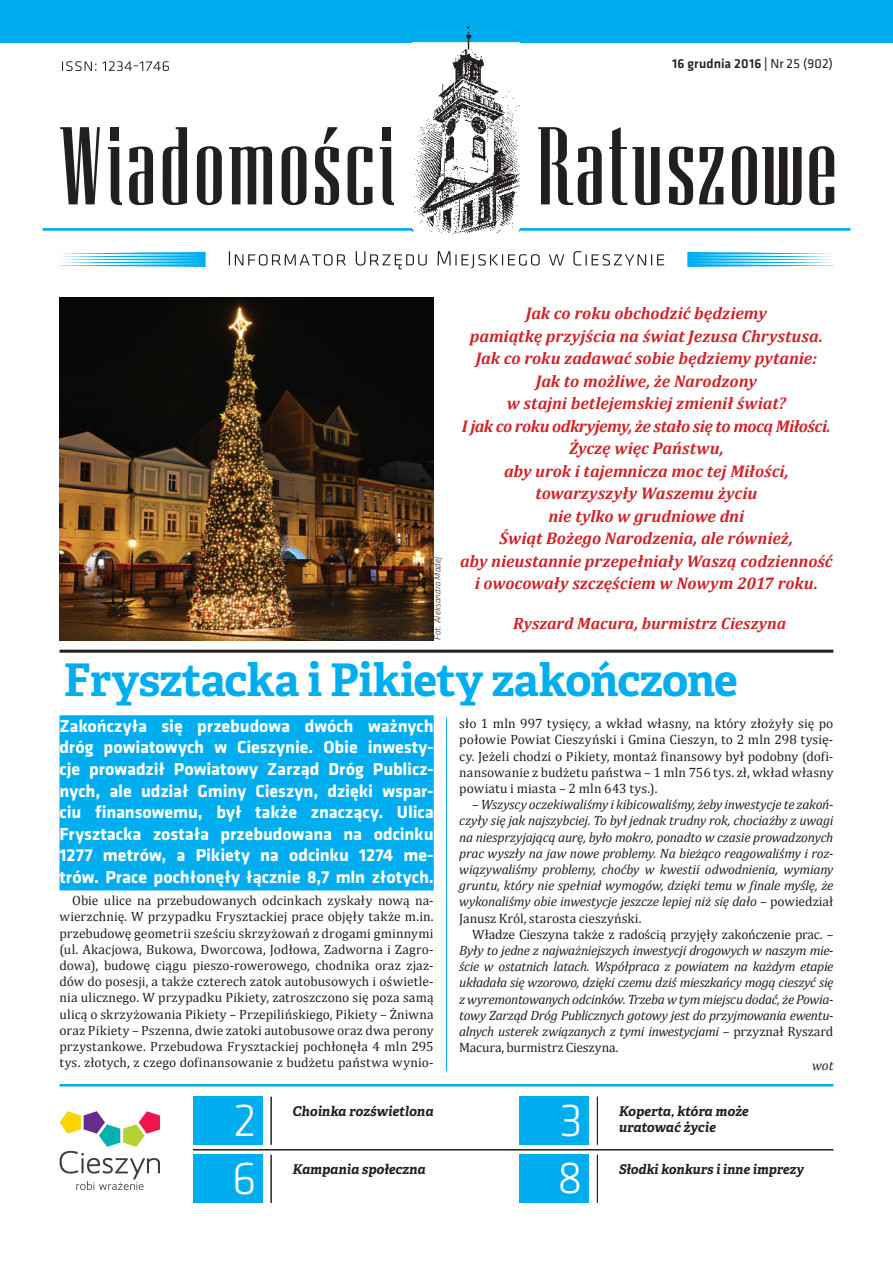
<style>
.page{position:relative;width:893px;height:1263px;background:#fff}
.page>*{position:absolute;margin:0;border:0;box-sizing:border-box;transform-origin:0 0}
.t1{font:300 48px/58.2px "Klavika";color:#fff}
.t2{font:300 46.5px "Klavika";color:#fff}
.t3{font:700 45px "Adelle Basic";letter-spacing:-.015em;color:#00aeef}
.t4{font:700 18px/21.6px "Klavika";color:#fff;text-align:justify}
.t5{font:italic 700 16.95px/22.5px "Cambria";letter-spacing:-.005em;color:#d1232a;text-align:center}
.t6{font:italic 700 16.5px "Cambria";letter-spacing:.005em;color:#d1232a}
.t7{font:13.5px/16.2px "Cambria";letter-spacing:.005em;color:#231f20;text-align:justify}
.t8{font:italic 13.5px/16.2px "Cambria";letter-spacing:-.02em;color:#231f20;text-align:justify}
.t9{font:italic 700 13.5px/16.2px "Adelle Basic";color:#231f20}
.t10{font:500 13.5px "Klavika";letter-spacing:.01em;color:#231f20}
.t11{font:italic 700 13.35px "Adelle Basic";color:#231f20}
.t12{font:italic 300 9px "Klavika";letter-spacing:.015em;color:#231f20}
.s1{font-weight:400}
.s2{font-style:normal}
</style>
<div class="page">
<div style="left:0;top:0;width:893px;height:43px;background:#00aeef"></div>
<hr style="left:43px;top:228px;width:371px;height:3px;background:#00aeef">
<hr style="left:519px;top:228px;width:331px;height:3px;background:#00aeef">
<svg style="left:59px;top:252px;width:147px;height:15px"></svg>
<svg style="left:687px;top:252px;width:146px;height:15px"></svg>
<img style="left:413px;top:25px;width:107px;height:208px">
<svg style="left:809px;top:146px;width:25px;height:59px"></svg>
<svg style="left:699px;top:147px;width:24px;height:57px"></svg>
<svg style="left:669px;top:146px;width:24px;height:59px"></svg>
<svg style="left:609px;top:127px;width:51px;height:78px"></svg>
<svg style="left:732px;top:146px;width:70px;height:59px"></svg>
<svg style="left:538px;top:127px;width:64px;height:78px"></svg>
<svg style="left:197px;top:146px;width:25px;height:59px"></svg>
<svg style="left:282px;top:146px;width:24px;height:59px"></svg>
<svg style="left:129px;top:146px;width:24px;height:59px"></svg>
<div style="left:383px;top:127px;width:8px;height:13px;background:#231f20"></div>
<svg style="left:380px;top:147px;width:14px;height:58px"></svg>
<div style="left:111px;top:127px;width:8px;height:13px;background:#231f20"></div>
<svg style="left:108px;top:147px;width:14px;height:58px"></svg>
<svg style="left:229px;top:146px;width:43px;height:58px"></svg>
<svg style="left:60px;top:127px;width:40px;height:77px"></svg>
<svg style="left:315px;top:127px;width:24px;height:78px"></svg>
<svg style="left:348px;top:146px;width:24px;height:59px"></svg>
<svg style="left:163px;top:127px;width:24px;height:78px"></svg>
<svg style="left:62px;top:61px;width:107px;height:10px"></svg>
<svg style="left:229px;top:251px;width:435px;height:18px"></svg>
<svg style="left:60px;top:1111px;width:100px;height:79px"></svg>
<hr style="left:193px;top:1149px;width:640px;height:1px;background:#231f20">
<hr style="left:60px;top:1084px;width:773px;height:2px;background:#00aeef">
<div style="left:519px;top:1155px;width:70px;height:48px;background:#00aeef"></div>
<div style="left:519px;top:1097px;width:70px;height:48px;background:#00aeef"></div>
<hr style="left:597px;top:1097px;width:1px;height:48px;background:#231f20">
<hr style="left:597px;top:1155px;width:1px;height:48px;background:#231f20">
<div style="left:193px;top:1155px;width:70px;height:48px;background:#00aeef"></div>
<div style="left:193px;top:1097px;width:70px;height:48px;background:#00aeef"></div>
<hr style="left:271px;top:1097px;width:1px;height:48px;background:#231f20">
<hr style="left:271px;top:1155px;width:1px;height:48px;background:#231f20">
<hr style="left:446px;top:718px;width:1px;height:353px;background:#00aeef">
<div style="left:60px;top:715px;width:374px;height:24px;background:#00aeef"></div>
<div style="left:60px;top:737px;width:374px;height:24px;background:#00aeef"></div>
<div style="left:60px;top:758px;width:374px;height:24px;background:#00aeef"></div>
<div style="left:60px;top:780px;width:374px;height:24px;background:#00aeef"></div>
<div style="left:60px;top:802px;width:374px;height:24px;background:#00aeef"></div>
<div style="left:60px;top:823px;width:374px;height:24px;background:#00aeef"></div>
<div style="left:60px;top:845px;width:374px;height:24px;background:#00aeef"></div>
<div style="left:60px;top:866px;width:374px;height:24px;background:#00aeef"></div>
<hr style="left:60px;top:650px;width:773px;height:3px;background:#231f20">
<img style="left:60px;top:298px;width:374px;height:342px">
<p class="t10" style="left:672px;top:55px;width:162px">16 grudnia 2016 | <span class="s1">Nr 25 (902)</span></p>
<p class="t5" style="left:460px;top:302px;width:374px">Jak co roku obchodzić będziemy<br>pamiątkę przyjścia na świat Jezusa Chrystusa.<br>Jak co roku zadawać sobie będziemy pytanie:<br>Jak to możliwe, że Narodzony<br>w stajni betlejemskiej zmienił świat?<br>I jak co roku odkryjemy, że stało się to mocą Miłości.<br>Życzę więc Państwu,<br>aby urok i tajemnicza moc tej Miłości, towarzyszyły Waszemu życiu<br>nie tylko w grudniowe dni<br>Świąt Bożego Narodzenia, ale również,<br>aby nieustannie przepełniały Waszą codzienność i owocowały szczęściem w Nowym 2017 roku.</p>
<p class="t6" style="left:513px;top:613px;width:275px">Ryszard Macura, burmistrz Cieszyna</p>
<p class="t12" style="left:432px;top:640px;width:85px;rotate:-90deg">Fot. Aleksandra Madej</p>
<h3 class="t3" style="left:64px;top:652px;width:675px">Frysztacka i Pikiety zakończone</h3>
<p class="t4" style="left:60px;top:714px;width:376px">Zakończyła się przebudowa dwóch ważnych dróg powiatowych w Cieszynie. Obie inwesty&shy;cje prowadził Powiatowy Zarząd Dróg Publicz&shy;nych, ale udział Gminy Cieszyn, dzięki wspar&shy;ciu finansowemu, był także znaczący. Ulica Frysztacka została przebudowana na odcinku 1277 metrów, a Pikiety na odcinku 1274 me&shy;trów. Prace pochłonęły łącznie 8,7 mln złotych.</p>
<p class="t7" style="left:60px;top:892px;width:376px;text-indent:13px">Obie ulice na przebudowanych odcinkach zyskały nową na&shy;wierzchnię. W przypadku Frysztackiej prace objęły także m.in. przebudowę geometrii sześciu skrzyżowań z drogami gminnymi (ul. Akacjowa, Bukowa, Dworcowa, Jodłowa, Zadworna i Zagro&shy;dowa), budowę ciągu pieszo-rowerowego, chodnika oraz zjaz&shy;dów do posesji, a także czterech zatok autobusowych i oświetle&shy;nia ulicznego. W przypadku Pikiety, zatroszczono się poza samą ulicą o skrzyżowania Pikiety – Przepilińskiego, Pikiety – Żniwna oraz Pikiety – Pszenna, dwie zatoki autobusowe oraz dwa perony przystankowe. Przebudowa Frysztackiej pochłonęła 4 mln 295 tys. złotych, z czego dofinansowanie z budżetu państwa wynio-</p>
<p class="t7" style="left:459px;top:715px;width:376px">sło 1 mln 997 tysięcy, a wkład własny, na który złożyły się po połowie Powiat Cieszyński i Gmina Cieszyn, to 2 mln 298 tysię&shy;cy. Jeżeli chodzi o Pikiety, montaż finansowy był podobny (dofi&shy;nansowanie z budżetu państwa – 1 mln 756 tys. zł, wkład własny powiatu i miasta – 2 mln 643 tys.).</p>
<p class="t8" style="left:459px;top:796px;width:376px;text-indent:13px"><span class="s2">–</span> Wszyscy oczekiwaliśmy i kibicowaliśmy, żeby inwestycje te zakoń&shy;czyły się jak najszybciej. To był jednak trudny rok, chociażby z uwagi na niesprzyjającą aurę, było mokro, ponadto w czasie prowadzonych prac wyszły na jaw nowe problemy. Na bieżąco reagowaliśmy i roz&shy;wiązywaliśmy problemy, choćby w kwestii odwodnienia, wymiany gruntu, który nie spełniał wymogów, dzięki temu w finale myślę, że wykonaliśmy obie inwestycje jeszcze lepiej niż się dało <span class="s2">– powiedział Janusz Król, starosta cieszyński.</span></p>
<p class="t7" style="left:472px;top:926px;width:363px">Władze Cieszyna także z radością przyjęły zakończenie prac. –</p>
<p class="t8" style="left:459px;top:942px;width:376px">Były to jedne z najważniejszych inwestycji drogowych w naszym mie&shy;ście w ostatnich latach. Współpraca z powiatem na każdym etapie układała się wzorowo, dzięki czemu dziś mieszkańcy mogą cieszyć się z wyremontowanych odcinków. Trzeba w tym miejscu dodać, że Powia&shy;towy Zarząd Dróg Publicznych gotowy jest do przyjmowania ewentu&shy;alnych usterek związanych z tymi inwestycjami <span class="s2">– przyznał Ryszard Macura, burmistrz Cieszyna.</span></p>
<p class="t8" style="left:812px;top:1057px;width:23px">wot</p>
<h1 class="t1" style="left:232px;top:1090px;width:26px">2<br>6</h1>
<h1 class="t1" style="left:559px;top:1090px;width:25px">3</h1>
<p class="t9" style="left:292px;top:1103px;width:143px">Choinka rozświetlona</p>
<h2 class="t2" style="left:557px;top:1149px;width:27px">8</h2>
<p class="t9" style="left:292px;top:1161px;width:135px">Kampania społeczna</p>
<p class="t9" style="left:619px;top:1103px;width:131px">Koperta, która może uratować życie</p>
<p class="t11" style="left:619px;top:1161px;width:187px">Słodki konkurs i inne imprezy</p>
</div>
